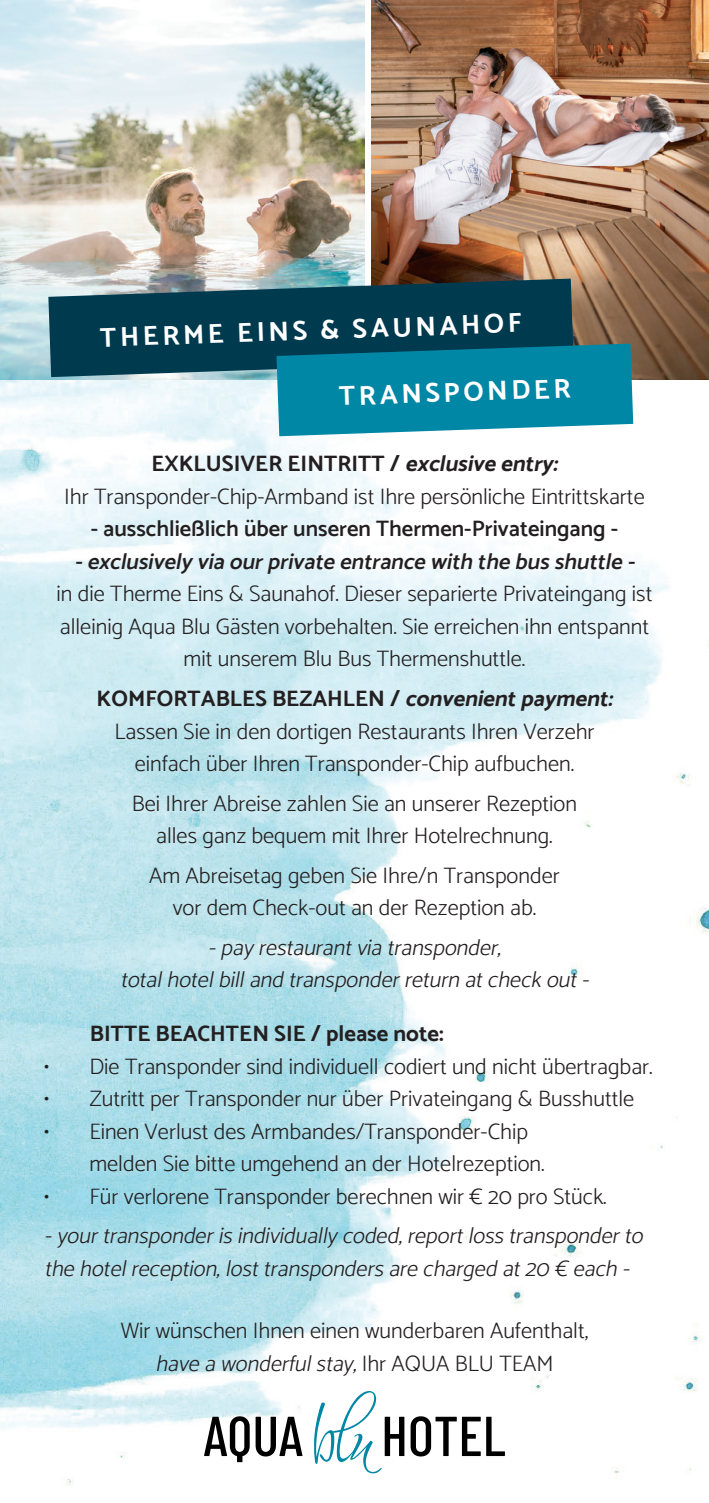
<style>
.page{position:relative;width:709px;height:1503px;background:#fff}
.page>*{position:absolute;margin:0;border:0;box-sizing:border-box;transform-origin:0 0}
.t1{font:700 27.5px "Catamaran";color:#fff}
.t2{font:300 22.5px/32.5px "Catamaran";color:#231f20;text-align:center}
.t3{font:italic 300 22.5px/32.5px "Catamaran";color:#231f20;text-align:center}
.t4{font:italic 600 22.5px "Catamaran";color:#231f20}
.t5{font:600 22.5px "Catamaran";color:#231f20}
.t6{font:700 22.5px "Catamaran";color:#231f20}
.s1{font-weight:700}
.s2{font-weight:700;font-style:italic}
.s3{font-style:italic}
</style>
<div class="page">
<img style="left:0;top:223px;width:709px;height:1262px">
<img style="left:372px;top:0;width:337px;height:379px">
<img style="left:0;top:0;width:365px;height:379px">
<svg style="left:48px;top:278px;width:525px;height:99px;fill:#003a4f"></svg>
<svg style="left:276px;top:343px;width:357px;height:93px"></svg>
<svg style="left:204px;top:1416px;width:98px;height:46px"></svg>
<svg style="left:314px;top:1390px;width:90px;height:83px"></svg>
<svg style="left:410px;top:1416px;width:95px;height:40px"></svg>
<p class="t1" style="left:100px;top:316px;width:423px;rotate:-2deg">THERME EINS &amp; SAUNAHOF</p>
<p class="t1" style="left:338px;top:375px;width:233px;rotate:-2deg">TRANSPONDER</p>
<p class="t2" style="left:64px;top:447px;width:582px"><span class="s1">EXKLUSIVER EINTRITT /</span> <span class="s2">exclusive entry:<br></span>Ihr Transponder-Chip-Armband ist Ihre persönliche Eintrittskarte</p>
<p class="t5" style="left:91px;top:511px;width:529px">- ausschließlich über unseren Thermen-Privateingang -</p>
<p class="t4" style="left:75px;top:544px;width:567px">-exclusively via ourprivate entrance with the busshuttle -</p>
<p class="t2" style="left:57px;top:577px;width:597px">in die Therme Eins &amp; Saunahof. Dieser separierte Privateingang ist alleinig Aqua Blu Gästen vorbehalten. Sie erreichen ihn entspannt mit unserem Blu Bus Thermenshuttle.</p>
<p class="t2" style="left:97px;top:681px;width:523px"><span class="s1">KOMFORTABLES BEZAHLEN /</span> <span class="s2">convenientpayment:<br></span>Lassen Sie in den dortigen Restaurants Ihren Verzehr einfach über Ihren Transponder-Chip aufbuchen.</p>
<p class="t2" style="left:132px;top:786px;width:447px">Bei Ihrer Abreise zahlen Sie an unserer Rezeption alles ganz bequem mit Ihrer Hotelrechnung.</p>
<p class="t2" style="left:149px;top:858px;width:412px">Am Abreisetag geben Sie Ihre/n Transponder vor dem Check-out an der Rezeption ab.</p>
<p class="t3" style="left:120px;top:930px;width:475px">-payrestaurantviatransponder,<br>totalhotelbilland transponderreturn atcheckout-</p>
<p class="t6" style="left:90px;top:1016px;width:27px">Bitte</p>
<p class="t6" style="left:155px;top:1016px;width:15px">bea</p>
<p class="t6" style="left:198px;top:1016px;width:28px">chten</p>
<p class="t6" style="left:274px;top:1016px;width:171px">Sie / please note:</p>
<p class="t2" style="left:44px;top:1049px;width:610px">• Die Transponder sind individuell codiert und nicht übertragbar.</p>
<p class="t2" style="left:44px;top:1081px;width:591px">• Zutritt per Transponder nur über Privateingang &amp; Busshuttle</p>
<p class="t2" style="left:89px;top:1114px;width:457px;text-align:left;text-indent:-45px">• Einen Verlust des Armbandes/Transponder-Chip melden Sie bitte umgehend an der Hotelrezeption.</p>
<p class="t2" style="left:44px;top:1179px;width:564px">• Für verlorene Transponder berechnen wir € 20 pro Stück.</p>
<p class="t3" style="left:44px;top:1218px;width:606px;text-align:left">-yourtransponderisindividuallycoded,reportlosstransponderto the hotelreception,losttranspondersare charged at20 € each -</p>
<p class="t2" style="left:121px;top:1314px;width:469px">Wir wünschen Ihnen einen wunderbaren Aufenthalt, <span class="s3">have awonderfulstay,</span>I h r A Q U A B L U T EA M</p>
</div>
